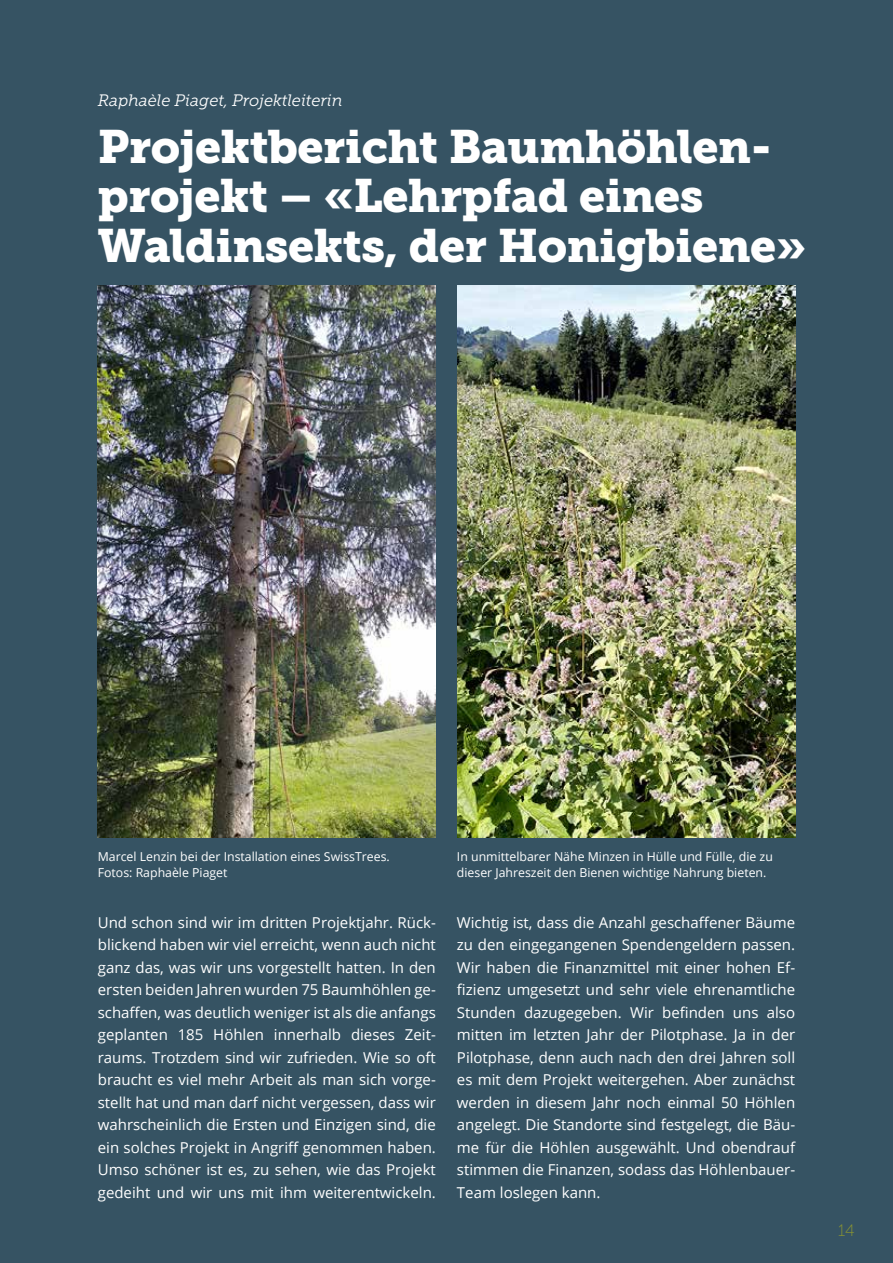
<style>
.page{position:relative;width:893px;height:1263px;background:#365363}
.page>*{position:absolute;margin:0;border:0;box-sizing:border-box;transform-origin:0 0}
.t1{font:46.5px/49.5px "Museo Slab 900";letter-spacing:-.01em;color:#fff}
.t2{font:italic 16.5px "Museo Slab 300";color:#fff}
.t3{font:16.5px "Museo Slab 100";color:#8d9730}
.t4{font:15px/22.5px "Open Sans";color:#fff;text-align:justify}
.t5{font:12.3px/15.8px "Open Sans";color:#fff}
</style>
<div class="page">
<img style="left:98px;top:286px;width:338px;height:552px">
<img style="left:457px;top:286px;width:338px;height:552px">
<p class="t2" style="left:98px;top:91px;width:246px">Raphaèle Piaget, Projektleiterin</p>
<h1 class="t1" style="left:98px;top:122px;width:710px">Projektbericht Baumhöhlen&shy;projekt – «Lehrpfad eines<br>Waldinsekts, der Honigbiene»</h1>
<p class="t5" style="left:98px;top:848px;width:294px">Marcel Lenzin bei der Installation eines SwissTrees.<br>Fotos: Raphaèle Piaget</p>
<p class="t5" style="left:457px;top:848px;width:317px">In unmittelbarer Nähe Minzen in Hülle und Fülle, die zu dieser Jahreszeit den Bienen wichtige Nahrung bieten.</p>
<p class="t4" style="left:98px;top:911px;width:340px">Und schon sind wir im dritten Projektjahr. Rück&shy;blickend haben wir viel erreicht, wenn auch nicht ganz das, was wir uns vorgestellt hatten. In den ersten beiden Jahren wurden 75 Baumhöhlen ge&shy;schaffen, was deutlich weniger ist als die anfangs geplanten 185 Höhlen innerhalb dieses Zeit&shy;raums. Trotzdem sind wir zufrieden. Wie so oft braucht es viel mehr Arbeit als man sich vorge&shy;stellt hat und man darf nicht vergessen, dass wir wahrscheinlich die Ersten und Einzigen sind, die ein solches Projekt in Angriff genommen haben.<br>Umso schöner ist es, zu sehen, wie das Projekt gedeiht und wir uns mit ihm weiterentwickeln.</p>
<p class="t4" style="left:457px;top:911px;width:340px">Wichtig ist, dass die Anzahl geschaffener Bäume zu den eingegangenen Spendengeldern passen.<br>Wir haben die Finanzmittel mit einer hohen Ef&shy;fizienz umgesetzt und sehr viele ehrenamtliche Stunden dazugegeben. Wir befinden uns also mitten im letzten Jahr der Pilotphase. Ja in der Pilotphase, denn auch nach den drei Jahren soll es mit dem Projekt weitergehen. Aber zunächst werden in diesem Jahr noch einmal 50 Höhlen angelegt. Die Standorte sind festgelegt, die Bäu&shy;me für die Höhlen ausgewählt. Und obendrauf stimmen die Finanzen, sodass das Höhlenbauer-Team loslegen kann.</p>
<p class="t3" style="left:838px;top:1221px;width:18px">14</p>
</div>
